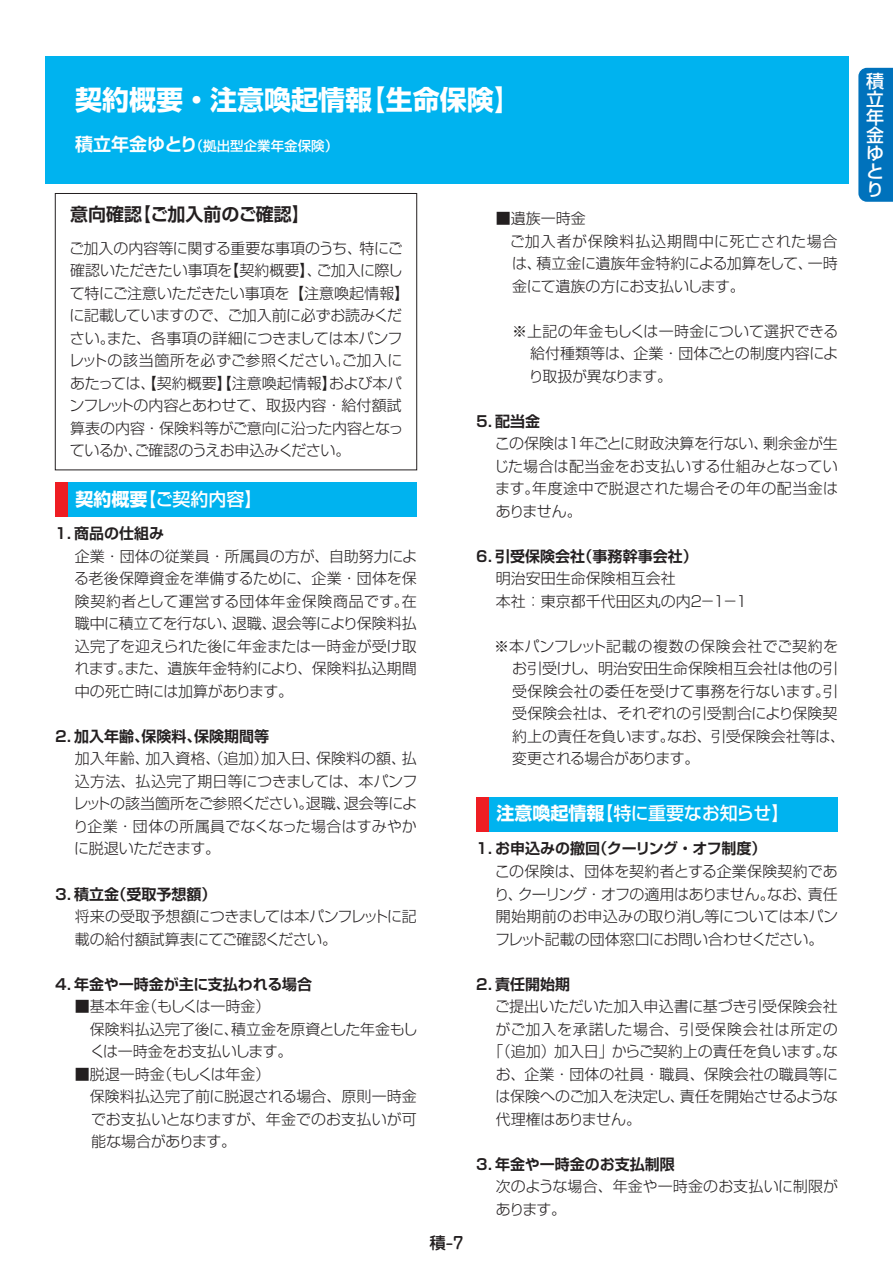
<style>
.page{position:relative;width:893px;height:1263px;background:#fff}
.page>*{position:absolute;margin:0;border:0;box-sizing:border-box;transform-origin:0 0}
.t1{font:700 27px "Shin Go Pro";color:#fff}
.t2{font:500 18px "Shin Go Pro";letter-spacing:-.01em;color:#fff}
.t3{font:700 18px "Shin Go Pro De";color:#231f20}
.t4{font:18px/18px "Shin Go Pr 6 Medium 90 pv RKSJ V";color:#fff;text-align:justify}
.t5{font:500 16.5px "Jun 34 Pro";color:#231f20}
.t6{font:300 15px/22.5px "Shin Go Pro";color:#231f20;text-align:justify}
.t7{font:700 15px "Shin Go Pro De";color:#231f20}
.t8{font:300 15px/22.5px "Shin Go Pro";letter-spacing:-.03em;color:#231f20}
.t9{font:300 15px "Shin Go Pro";letter-spacing:.055em;color:#231f20}
.t10{font:300 15px "Shin Go Pro";letter-spacing:.065em;color:#231f20}
.t11{font:300 15px "Shin Go Pro";letter-spacing:-.025em;color:#231f20}
.t12{font:500 13.5px "Shin Go Pro";color:#fff}
.s1{font-family:"Shin Go Pro De";font-weight:700;font-size:18px}
.s2{font-weight:700}
</style>
<div class="page">
<div style="left:45px;top:56px;width:803px;height:128px;background:#00b3ef"></div>
<div style="left:55px;top:193px;width:362px;height:277px;border:1px solid #231f20"></div>
<div style="left:55px;top:483px;width:362px;height:34px;background:#00b3ef"></div>
<div style="left:55px;top:483px;width:13px;height:34px;background:#ee1d23"></div>
<div style="left:476px;top:797px;width:362px;height:34px;background:#00b3ef"></div>
<div style="left:476px;top:797px;width:13px;height:34px;background:#ee1d23"></div>
<div style="left:858px;top:67px;width:35px;height:135px;background:#0072bc"></div>
<h1 class="t1" style="left:75px;top:78px;width:447px">契約概要・注意喚起情報【生命保険】</h1>
<p class="t12" style="left:75px;top:134px;width:265px"><span class="s1">積立年金ゆとり</span>（拠出型企業年金保険）</p>
<p class="t3" style="left:70px;top:199px;width:241px">意向確認【ご加入前のご確認】</p>
<p class="t6" style="left:69px;top:235px;width:342px;text-align:left">ご加入の内容等に関する重要な事項のうち、特にご確認いただきたい事項を【契約概要】、ご加入に際して特にご注意いただきたい事項を【注意喚起情報】に記載していますので、ご加入前に必ずお読みください。また、各事項の詳細につきましては本パンフレットの該当箇所を必ずご参照ください。ご加入にあたっては、【契約概要】【注意喚起情報】および本パンフレットの内容とあわせて、取扱内容・給付額試算表の内容・保険料等がご意向に沿った内容となっているか、ご確認のうえお申込みください｡</p>
<p class="t2" style="left:75px;top:484px;width:188px"><span class="s2">契約概要</span>【ご契約内容】</p>
<p class="t7" style="left:53px;top:521px;width:112px">１．商品の仕組み</p>
<p class="t6" style="left:74px;top:543px;width:345px">企業・団体の従業員・所属員の方が、自助努力による老後保障資金を準備するために、企業・団体を保険契約者として運営する団体年金保険商品です。在職中に積立てを行ない、退職、退会等により保険料払込完了を迎えられた後に年金または一時金が受け取れます。また、遺族年金特約により、保険料払込期間中の死亡時には加算があります。</p>
<p class="t7" style="left:53px;top:724px;width:217px">２．加入年齢、保険料、保険期間等</p>
<p class="t6" style="left:73px;top:746px;width:345px">加入年齢、加入資格、（追加）加入日、保険料の額、払込方法、払込完了期日等につきましては、本パンフレットの該当箇所をご参照ください。退職、退会等により企業・団体の所属員でなくなった場合はすみやかに脱退いただきます。</p>
<p class="t7" style="left:53px;top:881px;width:165px">３．積立金（受取予想額）</p>
<p class="t8" style="left:75px;top:903px;width:343px">将来の受取予想額につきましては本パンフレットに記載の給付額試算表にてご確認ください。</p>
<p class="t7" style="left:53px;top:971px;width:260px">４．年金や一時金が主に支払われる場合</p>
<p class="t6" style="left:75px;top:993px;width:197px">■基本年金（もしくは一時金）</p>
<p class="t6" style="left:75px;top:1016px;width:345px">　保険料払込完了後に、積立金を原資とした年金もし</p>
<p class="t11" style="left:90px;top:1039px;width:204px">くは一時金をお支払いします。</p>
<p class="t6" style="left:75px;top:1061px;width:197px">■脱退一時金（もしくは年金）</p>
<p class="t6" style="left:75px;top:1083px;width:343px">　保険料払込完了前に脱退される場合、原則一時金</p>
<p class="t6" style="left:91px;top:1106px;width:327px">でお支払いとなりますが、年金でのお支払いが可</p>
<p class="t6" style="left:91px;top:1128px;width:146px">能な場合があります。</p>
<p class="t5" style="left:429px;top:1230px;width:36px">積-7</p>
<p class="t6" style="left:496px;top:206px;width:91px">■遺族一時金</p>
<p class="t9" style="left:496px;top:229px;width:343px">　ご加入者が保険料払込期間中に死亡された場合</p>
<p class="t6" style="left:512px;top:251px;width:327px">は、積立金に遺族年金特約による加算をして、一時</p>
<p class="t8" style="left:512px;top:273px;width:234px">金にて遺族の方にお支払いします。</p>
<p class="t6" style="left:529px;top:318px;width:311px;text-indent:-17px">※上記の年金もしくは一時金について選択できる給付種類等は、企業・団体ごとの制度内容により取扱が異なります。</p>
<p class="t7" style="left:474px;top:409px;width:67px">５．配当金</p>
<p class="t6" style="left:494px;top:431px;width:345px">この保険は１年ごとに財政決算を行ない、剰余金が生じた場合は配当金をお支払いする仕組みとなっています。年度途中で脱退された場合その年の配当金はありません。</p>
<p class="t7" style="left:476px;top:544px;width:223px">6．引受保険会社（事務幹事会社）</p>
<p class="t6" style="left:496px;top:566px;width:255px">明治安田生命保険相互会社<br>本社：東京都千代田区丸の内２－１－１</p>
<p class="t6" style="left:512px;top:633px;width:334px;text-align:left;text-indent:-18px">※本パンフレット記載の複数の保険会社でご契約をお引受けし、明治安田生命保険相互会社は他の引受保険会社の委任を受けて事務を行ないます。引受保険会社は、それぞれの引受割合により保険契約上の責任を負います。なお、引受保険会社等は、変更される場合があります。</p>
<p class="t2" style="left:496px;top:799px;width:295px"><span class="s2">注意喚起情報</span>【特に重要なお知らせ】</p>
<p class="t7" style="left:474px;top:836px;width:293px">１．お申込みの撤回（クーリング・オフ制度）</p>
<p class="t6" style="left:494px;top:858px;width:345px">この保険は、団体を契約者とする企業保険契約であり、クーリング・オフの適用はありません。なお、責任開始期前のお申込みの取り消し等については本パンフレット記載の団体窓口にお問い合わせください。</p>
<p class="t7" style="left:476px;top:971px;width:95px">2．責任開始期</p>
<p class="t6" style="left:495px;top:993px;width:344px">ご提出いただいた加入申込書に基づき引受保険会社</p>
<p class="t10" style="left:495px;top:1016px;width:344px">がご加入を承諾した場合、引受保険会社は所定の</p>
<p class="t6" style="left:488px;top:1038px;width:351px">「（追加）加入日」からご契約上の責任を負います。な</p>
<p class="t6" style="left:496px;top:1061px;width:344px">お、企業・団体の社員・職員、保険会社の職員等に</p>
<p class="t8" style="left:495px;top:1083px;width:344px">は保険へのご加入を決定し、責任を開始させるような</p>
<p class="t6" style="left:496px;top:1106px;width:147px">代理権はありません。</p>
<p class="t7" style="left:476px;top:1151px;width:200px">3．年金や一時金のお支払制限</p>
<p class="t6" style="left:496px;top:1173px;width:344px">次のような場合、年金や一時金のお支払いに制限があります。</p>
<p class="t4" style="left:866px;top:71px;width:19px">積立年金ゆとり</p>
</div>
